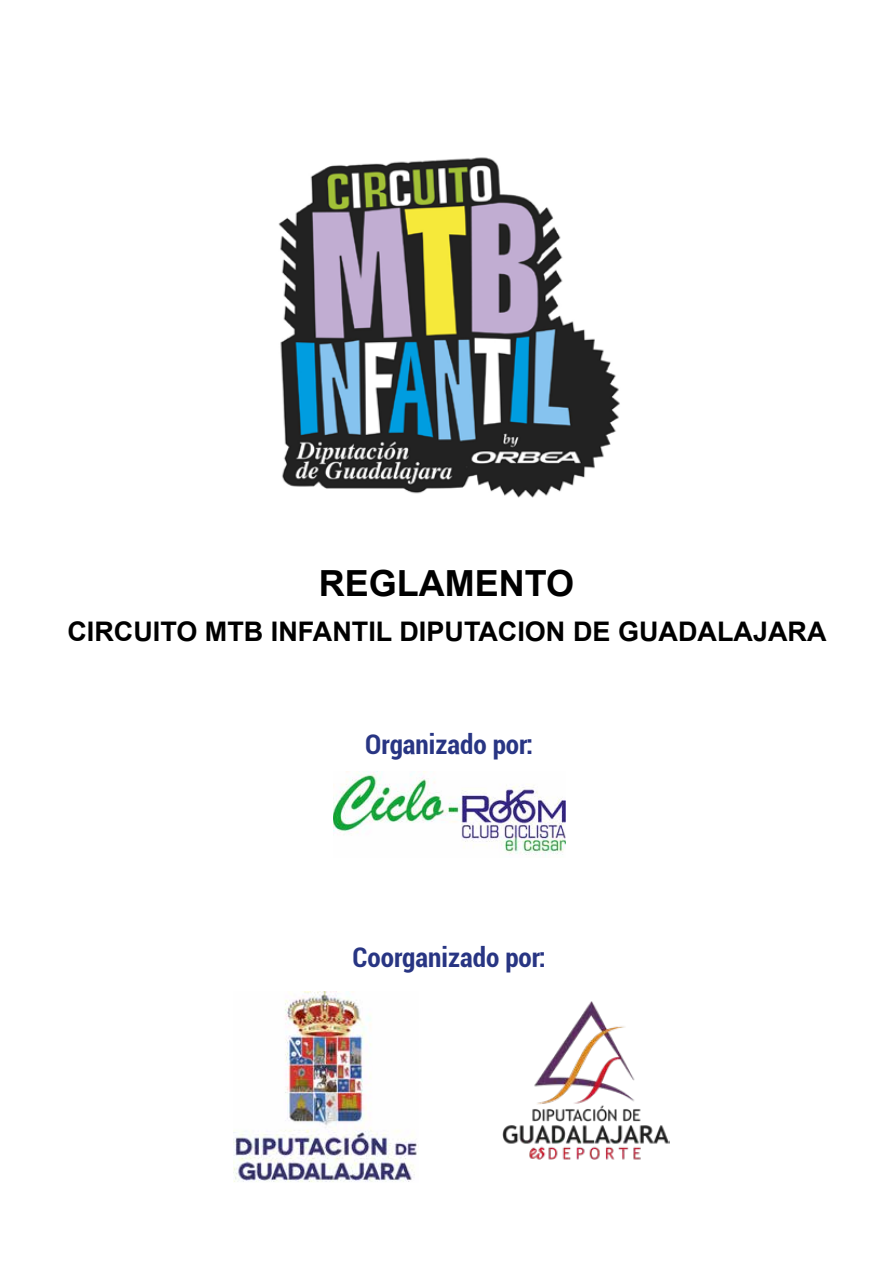
<style>
.page{position:relative;width:893px;height:1263px;background:#fff}
.page>*{position:absolute;margin:0;border:0;box-sizing:border-box;transform-origin:0 0}
.t1{font:700 36px "Arial";color:#000}
.t2{font:700 27px "Arial";color:#000}
.t3{font:700 condensed 27px "Roboto";color:#283583}
</style>
<div class="page">
<img style="left:278px;top:157px;width:342px;height:341px">
<img style="left:333px;top:772px;width:232px;height:84px">
<img style="left:233px;top:992px;width:184px;height:190px">
<img style="left:503px;top:1001px;width:166px;height:159px">
<h1 class="t1" style="left:319px;top:560px;width:257px">REGLAMENTO</h1>
<p class="t2" style="left:67px;top:614px;width:760px">CIRCUITO MTB INFANTIL DIPUTACION DE GUADALAJARA</p>
<p class="t3" style="left:365px;top:725px;width:169px">Organizado por:</p>
<p class="t3" style="left:353px;top:939px;width:195px">Coorganizado por:</p>
</div>
